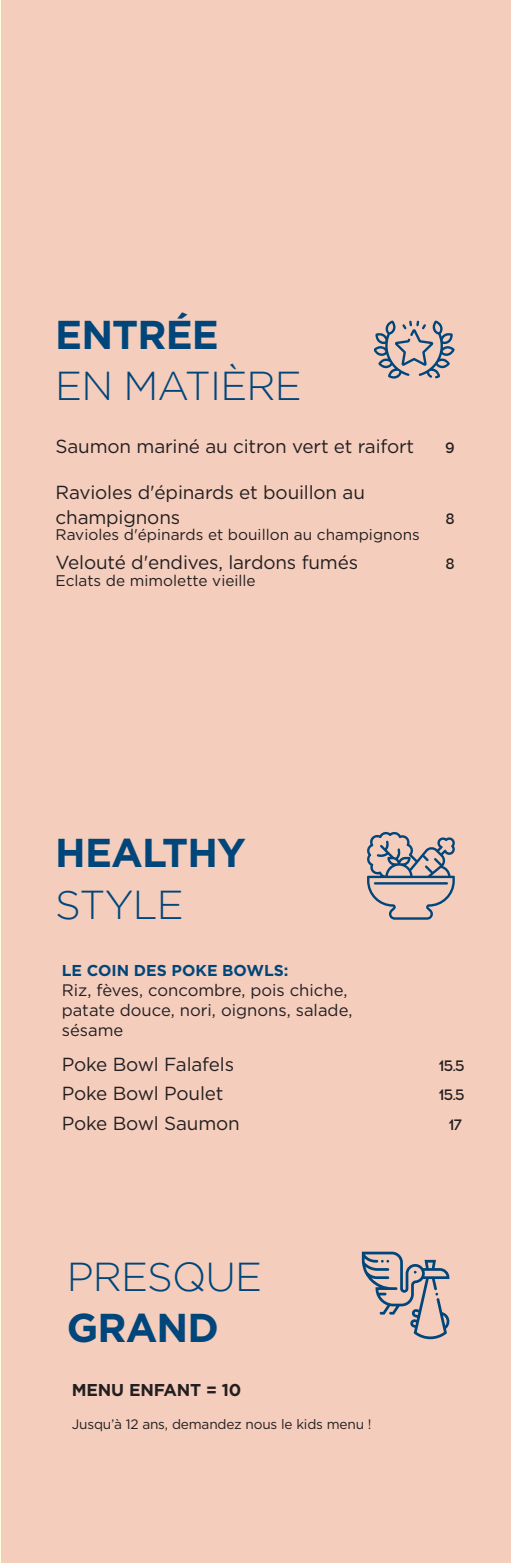
<style>
.page{position:relative;width:511px;height:1563px;background:#fff}
.page>*{position:absolute;margin:0;border:0;box-sizing:border-box;transform-origin:0 0}
.t1{font:300 40.25px "Gotham";letter-spacing:-.02em;color:#01467a}
.t2{font:700 40.25px "Gotham";letter-spacing:-.02em;color:#01467a}
.t3{font:18.9px/24.5px "Gotham";letter-spacing:-.01em;color:#231f20}
.t4{font:700 17.15px "Gotham";letter-spacing:-.01em;color:#231f20}
.t5{font:16.62px/19.9px "Gotham";color:#231f20}
.t6{font:700 15.75px "Gotham";color:#01467a}
.t7{font:15.4px "Gotham";color:#231f20}
.t8{font:500 15.4px "Acrom";color:#231f20}
.t9{font:13.65px "Gotham";letter-spacing:-.015em;color:#231f20}
</style>
<div class="page">
<div style="left:1px;top:0;width:510px;height:1563px;background:#f4cdbd"></div>
<svg style="left:375px;top:320px;width:80px;height:59px"></svg>
<svg style="left:367px;top:831px;width:88px;height:88px"></svg>
<svg style="left:362px;top:1251px;width:88px;height:88px"></svg>
<h1 class="t2" style="left:55px;top:308px;width:165px">ENTRÉE</h1>
<h1 class="t1" style="left:55px;top:364px;width:248px">EN MATIÈRE</h1>
<p class="t3" style="left:56px;top:434px;width:360px">Saumon mariné au citron vert et raifort</p>
<p class="t8" style="left:445px;top:438px;width:11px">9</p>
<p class="t3" style="left:56px;top:480px;width:311px">Ravioles d'épinards et bouillon au champignons</p>
<p class="t8" style="left:446px;top:508px;width:11px">8</p>
<p class="t7" style="left:56px;top:524px;width:366px">Ravioles d'épinards et bouillon au champignons</p>
<p class="t3" style="left:56px;top:550px;width:304px">Velouté d'endives, lardons fumés</p>
<p class="t8" style="left:446px;top:554px;width:11px">8</p>
<p class="t7" style="left:56px;top:570px;width:202px">Eclats de mimolette vieille</p>
<h1 class="t2" style="left:55px;top:826px;width:192px">HEALTHY</h1>
<h1 class="t1" style="left:55px;top:882px;width:130px">STYLE</h1>
<p class="t6" style="left:62px;top:960px;width:228px">LE COIN DES POKE BOWLS:</p>
<p class="t5" style="left:62px;top:980px;width:292px">Riz, fèves, concombre, pois chiche, patate douce, nori, oignons, salade, sésame</p>
<p class="t3" style="left:62px;top:1051px;width:174px">Poke Bowl Falafels</p>
<p class="t8" style="left:438px;top:1055px;width:28px">15.5</p>
<p class="t3" style="left:62px;top:1080px;width:163px">Poke Bowl Poulet</p>
<p class="t8" style="left:438px;top:1084px;width:28px">15.5</p>
<p class="t3" style="left:62px;top:1110px;width:180px">Poke Bowl Saumon</p>
<p class="t8" style="left:449px;top:1114px;width:15px">17</p>
<h1 class="t1" style="left:67px;top:1254px;width:197px">PRESQUE</h1>
<h1 class="t2" style="left:67px;top:1301px;width:154px">GRAND</h1>
<p class="t4" style="left:72px;top:1378px;width:171px">MENU ENFANT = 10</p>
<p class="t9" style="left:72px;top:1415px;width:301px">Jusqu’à 12 ans, demandez nous le kids menu !</p>
</div>
